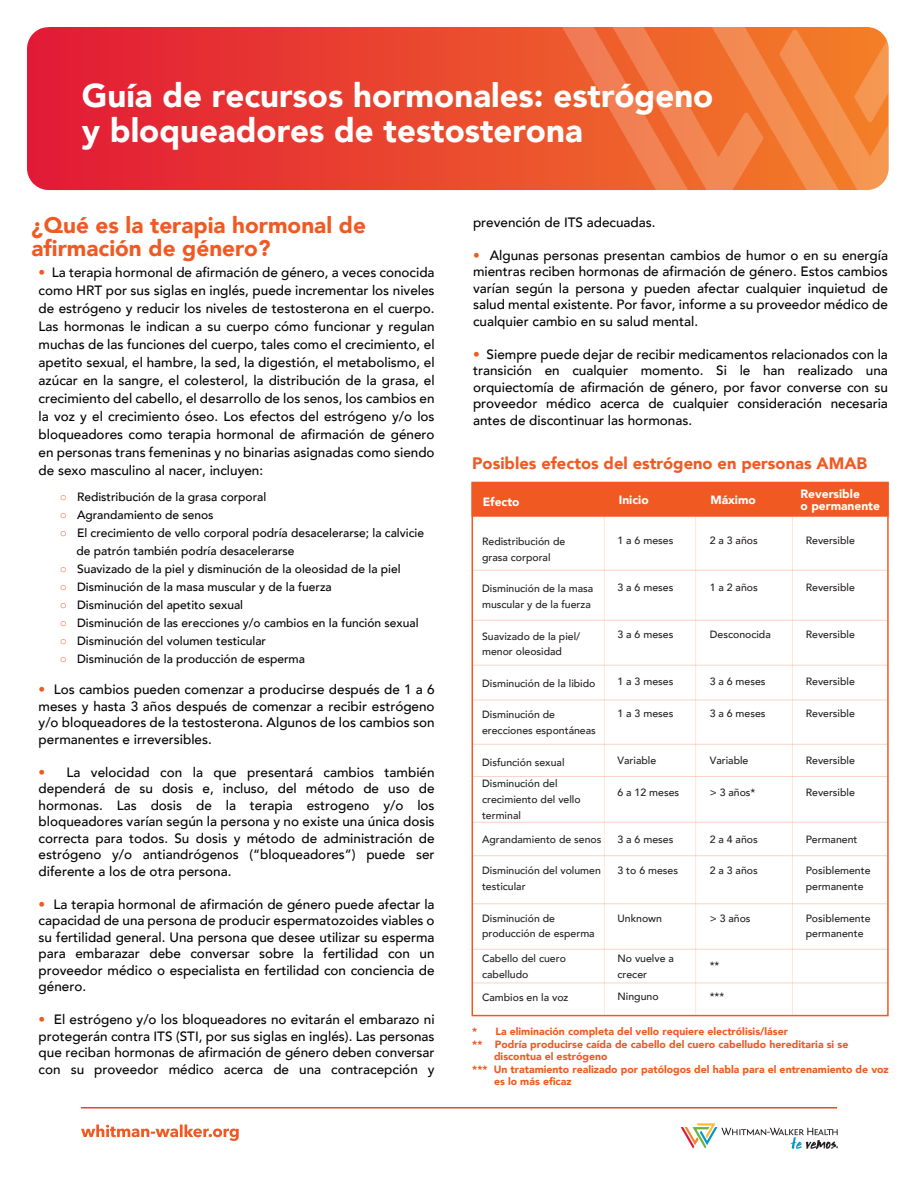
<style>
.page{position:relative;width:918px;height:1188px;background:#fff}
.page>*{position:absolute;margin:0;border:0;box-sizing:border-box;transform-origin:0 0}
.t1{font:900 33px/34.5px "Avenir";color:#fff}
.t2{font:900 22.5px/22.5px "Avenir";color:#f05a22}
.t3{font:900 16.5px "Avenir";color:#f05a22}
.t4{font:500 13.5px/16.5px "Avenir";color:#020202;text-align:justify}
.t5{font:500 12px/18px "Avenir";color:#020202}
.t6{font:900 12px/12px "Avenir";color:#fff}
.t7{font:500 10.5px/15.8px "Avenir";color:#231f20}
.t8{font:900 10.5px "Avenir";color:#f05a22}
.s1{color:#f05a22}
.s2{font-family:"Arial";font-weight:400;color:#f05a22}
</style>
<div class="page">
<svg style="left:27px;top:27px;width:512px;height:163px;background:#e73732"></svg>
<svg style="left:539px;top:27px;width:350px;height:163px;background:#f0753a"></svg>
<hr style="left:81px;top:1107px;width:756px;height:1px;background:#ee4323">
<svg style="left:81px;top:1125px;width:158px;height:16px"></svg>
<div style="left:472px;top:483px;width:416px;height:33px;background:#f05a22"></div>
<div style="left:472px;top:482px;width:417px;height:35px;border:2px solid #f05a22"></div>
<div style="left:472px;top:482px;width:417px;height:534px;border:2px solid #f05a22"></div>
<hr style="left:472px;top:570px;width:415px;height:1px;background:#f05a22">
<hr style="left:472px;top:620px;width:415px;height:1px;background:#f05a22">
<hr style="left:473px;top:665px;width:415px;height:1px;background:#f05a22">
<hr style="left:473px;top:700px;width:415px;height:1px;background:#f05a22">
<hr style="left:472px;top:744px;width:415px;height:1px;background:#f05a22">
<hr style="left:473px;top:776px;width:415px;height:1px;background:#f05a22">
<hr style="left:473px;top:822px;width:415px;height:1px;background:#f05a22">
<hr style="left:472px;top:855px;width:415px;height:1px;background:#f05a22">
<hr style="left:472px;top:903px;width:415px;height:1px;background:#f05a22">
<hr style="left:473px;top:949px;width:415px;height:1px;background:#f05a22">
<hr style="left:472px;top:983px;width:415px;height:1px;background:#f05a22">
<hr style="left:604px;top:516px;width:1px;height:500px;background:#f05a22">
<hr style="left:695px;top:515px;width:1px;height:501px;background:#f05a22">
<hr style="left:792px;top:515px;width:1px;height:501px;background:#f05a22">
<svg style="left:681px;top:1123px;width:157px;height:26px"></svg>
<h1 class="t1" style="left:82px;top:78px;width:633px">Guía de recursos hormonales: estrógeno y bloqueadores de testosterona</h1>
<h2 class="t2" style="left:31px;top:214px;width:336px">¿Qué es la terapia hormonal de afirmación de género?</h2>
<p class="t4" style="left:39px;top:263px;width:398px;line-height:18px"><span class="s1">•</span> La terapia hormonal de afirmación de género, a veces conocida como HRT por sus siglas en inglés, puede incrementar los niveles de estrógeno y reducir los niveles de testosterona en el cuerpo.<br>Las hormonas le indican a su cuerpo cómo funcionar y regulan muchas de las funciones del cuerpo, tales como el crecimiento, el apetito sexual, el hambre, la sed, la digestión, el metabolismo, el azúcar en la sangre, el colesterol, la distribución de la grasa, el crecimiento del cabello, el desarrollo de los senos, los cambios en la voz y el crecimiento óseo. Los efectos del estrógeno y/o los bloqueadores como terapia hormonal de afirmación de género en personas trans femeninas y no binarias asignadas como siendo de sexo masculino al nacer, incluyen:</p>
<p class="t5" style="left:60px;top:487px;width:208px"><span class="s2">○</span> Redistribución de la grasa corporal</p>
<p class="t5" style="left:60px;top:505px;width:155px"><span class="s2">○</span> Agrandamiento de senos</p>
<p class="t5" style="left:77px;top:523px;width:349px;text-indent:-17px"><span class="s2">○</span> El crecimiento de vello corporal podría desacelerarse; la calvicie de patrón también podría desacelerarse</p>
<p class="t5" style="left:60px;top:559px;width:342px"><span class="s2">○</span> Suavizado de la piel y disminución de la oleosidad de la piel</p>
<p class="t5" style="left:60px;top:577px;width:273px"><span class="s2">○</span> Disminución de la masa muscular y de la fuerza</p>
<p class="t5" style="left:60px;top:595px;width:185px"><span class="s2">○</span> Disminución del apetito sexual</p>
<p class="t5" style="left:60px;top:613px;width:360px"><span class="s2">○</span> Disminución de las erecciones y/o cambios en la función sexual</p>
<p class="t5" style="left:60px;top:631px;width:208px"><span class="s2">○</span> Disminución del volumen testicular</p>
<p class="t5" style="left:60px;top:649px;width:247px"><span class="s2">○</span> Disminución de la producción de esperma</p>
<p class="t4" style="left:39px;top:680px;width:398px"><span class="s1">•</span> Los cambios pueden comenzar a producirse después de 1 a 6 meses y hasta 3 años después de comenzar a recibir estrógeno y/o bloqueadores de la testosterona. Algunos de los cambios son permanentes e irreversibles.</p>
<p class="t4" style="left:39px;top:763px;width:398px"><span class="s1">•</span> La velocidad con la que presentará cambios también dependerá de su dosis e, incluso, del método de uso de hormonas. Las dosis de la terapia estrogeno y/o los bloqueadores varían según la persona y no existe una única dosis correcta para todos. Su dosis y método de administración de estrógeno y/o antiandrógenos (“bloqueadores”) puede ser diferente a los de otra persona.</p>
<p class="t4" style="left:39px;top:895px;width:398px"><span class="s1">•</span> La terapia hormonal de afirmación de género puede afectar la capacidad de una persona de producir espermatozoides viables o su fertilidad general. Una persona que desee utilizar su esperma para embarazar debe conversar sobre la fertilidad con un proveedor médico o especialista en fertilidad con conciencia de género.</p>
<p class="t4" style="left:39px;top:1010px;width:398px"><span class="s1">•</span> El estrógeno y/o los bloqueadores no evitarán el embarazo ni protegerán contra ITS (STI, por sus siglas en inglés). Las personas que reciban hormonas de afirmación de género deben conversar con su proveedor médico acerca de una contracepción y</p>
<p class="t4" style="left:473px;top:213px;width:184px">prevención de ITS adecuadas.</p>
<p class="t4" style="left:473px;top:246px;width:416px"><span class="s1">•</span> Algunas personas presentan cambios de humor o en su energía mientras reciben hormonas de afirmación de género. Estos cambios varían según la persona y pueden afectar cualquier inquietud de salud mental existente. Por favor, informe a su proveedor médico de cualquier cambio en su salud mental.</p>
<p class="t4" style="left:473px;top:345px;width:416px"><span class="s1">•</span> Siempre puede dejar de recibir medicamentos relacionados con la transición en cualquier momento. Si le han realizado una orquiectomía de afirmación de género, por favor converse con su proveedor médico acerca de cualquier consideración necesaria antes de discontinuar las hormonas.</p>
<p class="t3" style="left:472px;top:449px;width:396px">Posibles efectos del estrógeno en personas AMAB</p>
<p class="t6" style="left:483px;top:495px;width:38px">Efecto</p>
<p class="t6" style="left:619px;top:494px;width:31px">Inicio</p>
<p class="t6" style="left:711px;top:494px;width:47px">Máximo</p>
<p class="t6" style="left:801px;top:488px;width:81px">Reversible<br>o permanente</p>
<p class="t7" style="left:482px;top:533px;width:85px">Redistribución de grasa corporal</p>
<p class="t7" style="left:482px;top:580px;width:113px">Disminución de la masa muscular y de la fuerza</p>
<p class="t7" style="left:482px;top:628px;width:100px">Suavizado de la piel/ menor oleosidad</p>
<p class="t7" style="left:482px;top:675px;width:115px">Disminución de la libido</p>
<p class="t7" style="left:482px;top:706px;width:115px">Disminución de erecciones espontáneas</p>
<p class="t7" style="left:482px;top:751px;width:84px;line-height:21.8px">Disfunción sexual<br>Disminución del</p>
<p class="t7" style="left:482px;top:791px;width:100px">crecimiento del vello terminal</p>
<p class="t7" style="left:482px;top:831px;width:121px">Agrandamiento de senos</p>
<p class="t7" style="left:482px;top:862px;width:120px">Disminución del volumen testicular</p>
<p class="t7" style="left:482px;top:910px;width:114px">Disminución de producción de esperma</p>
<p class="t7" style="left:482px;top:950px;width:85px">Cabello del cuero cabelludo</p>
<p class="t7" style="left:482px;top:989px;width:88px">Cambios en la voz</p>
<p class="t7" style="left:806px;top:532px;width:51px">Reversible</p>
<p class="t7" style="left:806px;top:579px;width:51px">Reversible</p>
<p class="t7" style="left:806px;top:626px;width:51px">Reversible</p>
<p class="t7" style="left:806px;top:673px;width:51px">Reversible</p>
<p class="t7" style="left:806px;top:705px;width:51px">Reversible</p>
<p class="t7" style="left:806px;top:752px;width:51px">Reversible</p>
<p class="t7" style="left:806px;top:784px;width:51px">Reversible</p>
<p class="t7" style="left:806px;top:831px;width:53px">Permanent</p>
<p class="t7" style="left:806px;top:862px;width:66px">Posiblemente permanente</p>
<p class="t7" style="left:806px;top:910px;width:66px">Posiblemente permanente</p>
<p class="t7" style="left:710px;top:532px;width:50px">2 a 3 años</p>
<p class="t7" style="left:710px;top:579px;width:50px">1 a 2 años</p>
<p class="t7" style="left:710px;top:626px;width:63px">Desconocida</p>
<p class="t7" style="left:710px;top:673px;width:57px">3 a 6 meses</p>
<p class="t7" style="left:710px;top:705px;width:57px">3 a 6 meses</p>
<p class="t7" style="left:710px;top:752px;width:40px">Variable</p>
<p class="t7" style="left:710px;top:784px;width:47px">&gt; 3 años*</p>
<p class="t7" style="left:710px;top:831px;width:50px">2 a 4 años</p>
<p class="t7" style="left:710px;top:862px;width:50px">2 a 3 años</p>
<p class="t7" style="left:710px;top:910px;width:42px">&gt; 3 años</p>
<p class="t7" style="left:710px;top:957px;width:11px">**</p>
<p class="t7" style="left:710px;top:988px;width:16px">***</p>
<p class="t7" style="left:618px;top:532px;width:57px">1 a 6 meses</p>
<p class="t7" style="left:618px;top:579px;width:57px">3 a 6 meses</p>
<p class="t7" style="left:618px;top:626px;width:57px">3 a 6 meses</p>
<p class="t7" style="left:618px;top:673px;width:57px">1 a 3 meses</p>
<p class="t7" style="left:618px;top:705px;width:57px">1 a 3 meses</p>
<p class="t7" style="left:618px;top:752px;width:40px">Variable</p>
<p class="t7" style="left:618px;top:784px;width:63px">6 a 12 meses</p>
<p class="t7" style="left:618px;top:831px;width:57px">3 a 6 meses</p>
<p class="t7" style="left:618px;top:862px;width:62px">3 to 6 meses</p>
<p class="t7" style="left:618px;top:910px;width:46px">Unknown</p>
<p class="t7" style="left:618px;top:950px;width:58px">No vuelve a crecer</p>
<p class="t7" style="left:618px;top:988px;width:43px">Ninguno</p>
<p class="t8" style="left:472px;top:1022px;width:317px">* La eliminación completa del vello requiere electrólisis/láser</p>
<p class="t8" style="left:472px;top:1035px;width:378px">** Podría producirse caída de cabello del cuero cabelludo hereditaria si se</p>
<p class="t8" style="left:494px;top:1048px;width:115px">discontua el estrógeno</p>
<p class="t8" style="left:472px;top:1060px;width:418px">*** Un tratamiento realizado por patólogos del habla para el entrenamiento de voz</p>
<p class="t8" style="left:494px;top:1073px;width:79px">es lo más eficaz</p>
</div>
